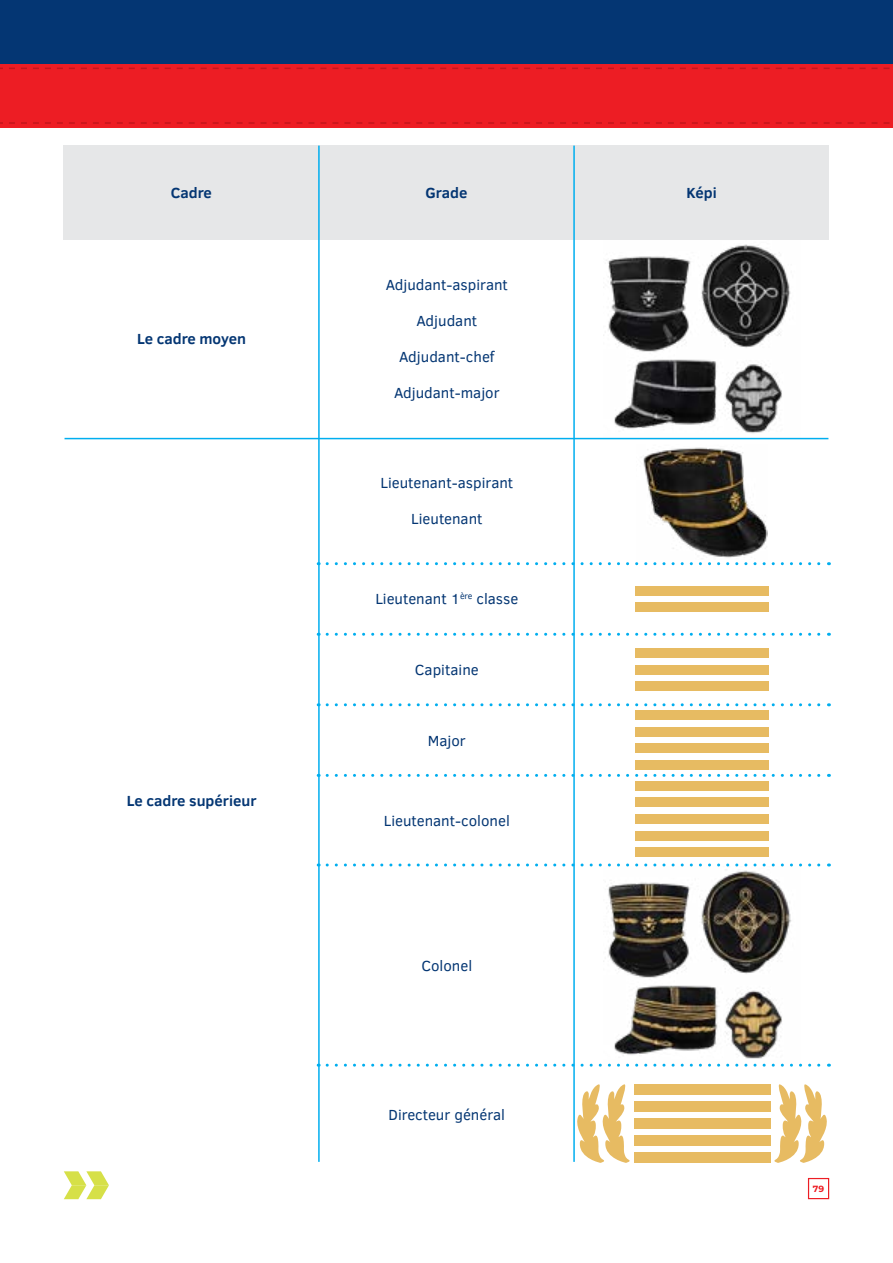
<style>
.page{position:relative;width:893px;height:1263px;background:#fff}
.page>*{position:absolute;margin:0;border:0;box-sizing:border-box;transform-origin:0 0}
.t1{font:15px "Clear Sans";color:#043673}
.t2{font:700 15px "Clear Sans";color:#043673}
.t3{font:700 9px "Montserrat";color:#ed1d24}
</style>
<div class="page">
<div style="left:808px;top:1178px;width:21px;height:21px;border:1px solid #ed1d24"></div>
<svg style="left:64px;top:1171px;width:45px;height:28px"></svg>
<div style="left:0;top:64px;width:893px;height:64px;background:#ed1d24"></div>
<div style="left:0;top:0;width:893px;height:64px;background:#043673"></div>
<svg style="left:0;top:68px;width:890px;height:1px"></svg>
<svg style="left:0;top:122px;width:890px;height:2px"></svg>
<img style="left:643px;top:447px;width:124px;height:111px">
<hr style="left:65px;top:438px;width:763px;height:1px;background:#00aeef">
<svg style="left:327px;top:562px;width:502px;height:3px"></svg>
<svg style="left:327px;top:633px;width:502px;height:3px"></svg>
<svg style="left:327px;top:703px;width:502px;height:3px"></svg>
<svg style="left:327px;top:774px;width:502px;height:3px"></svg>
<svg style="left:327px;top:863px;width:502px;height:3px"></svg>
<svg style="left:327px;top:1064px;width:502px;height:3px"></svg>
<div style="left:64px;top:146px;width:765px;height:94px;background:#e6e7e8"></div>
<hr style="left:318px;top:146px;width:2px;height:1016px;background:#00aeef">
<hr style="left:573px;top:146px;width:2px;height:1016px;background:#00aeef">
<img style="left:603px;top:244px;width:198px;height:194px">
<img style="left:603px;top:866px;width:198px;height:198px">
<div style="left:635px;top:586px;width:134px;height:9px;background:#e7bb62"></div>
<div style="left:635px;top:602px;width:134px;height:10px;background:#e7bb62"></div>
<div style="left:635px;top:648px;width:134px;height:10px;background:#e7bb62"></div>
<div style="left:635px;top:710px;width:134px;height:10px;background:#e7bb62"></div>
<div style="left:635px;top:797px;width:134px;height:10px;background:#e7bb62"></div>
<div style="left:635px;top:781px;width:134px;height:9px;background:#e7bb62"></div>
<div style="left:635px;top:665px;width:134px;height:9px;background:#e7bb62"></div>
<div style="left:635px;top:727px;width:134px;height:10px;background:#e7bb62"></div>
<div style="left:635px;top:814px;width:134px;height:10px;background:#e7bb62"></div>
<div style="left:635px;top:681px;width:134px;height:10px;background:#e7bb62"></div>
<div style="left:635px;top:743px;width:134px;height:10px;background:#e7bb62"></div>
<div style="left:635px;top:831px;width:134px;height:10px;background:#e7bb62"></div>
<div style="left:635px;top:760px;width:134px;height:10px;background:#e7bb62"></div>
<div style="left:635px;top:847px;width:134px;height:10px;background:#e7bb62"></div>
<div style="left:634px;top:1101px;width:136px;height:10px;background:#e7bb62"></div>
<div style="left:634px;top:1084px;width:136px;height:10px;background:#e7bb62"></div>
<div style="left:634px;top:1118px;width:136px;height:10px;background:#e7bb62"></div>
<div style="left:634px;top:1136px;width:136px;height:10px;background:#e7bb62"></div>
<div style="left:634px;top:1153px;width:136px;height:10px;background:#e7bb62"></div>
<svg style="left:774px;top:1084px;width:53px;height:79px"></svg>
<svg style="left:577px;top:1084px;width:53px;height:79px"></svg>
<p class="t2" style="left:171px;top:182px;width:43px">Cadre</p>
<p class="t2" style="left:425px;top:182px;width:43px">Grade</p>
<p class="t2" style="left:686px;top:182px;width:32px">Képi</p>
<p class="t2" style="left:137px;top:328px;width:110px">Le cadre moyen</p>
<p class="t2" style="left:127px;top:790px;width:131px">Le cadre supérieur</p>
<p class="t1" style="left:386px;top:275px;width:124px">Adjudant-aspirant</p>
<p class="t1" style="left:416px;top:311px;width:62px">Adjudant</p>
<p class="t1" style="left:399px;top:347px;width:97px">Adjudant-chef</p>
<p class="t1" style="left:394px;top:383px;width:107px">Adjudant-major</p>
<p class="t1" style="left:380px;top:472px;width:134px">Lieutenant-aspirant</p>
<p class="t1" style="left:411px;top:508px;width:73px">Lieutenant</p>
<p class="t1" style="left:375px;top:589px;width:145px">Lieutenant 1<sup>ère</sup> classe</p>
<p class="t1" style="left:415px;top:660px;width:65px">Capitaine</p>
<p class="t1" style="left:428px;top:730px;width:40px">Major</p>
<p class="t1" style="left:384px;top:810px;width:128px">Lieutenant-colonel</p>
<p class="t1" style="left:421px;top:955px;width:52px">Colonel</p>
<p class="t1" style="left:389px;top:1104px;width:118px">Directeur général</p>
<p class="t3" style="left:813px;top:1182px;width:13px">79</p>
</div>
